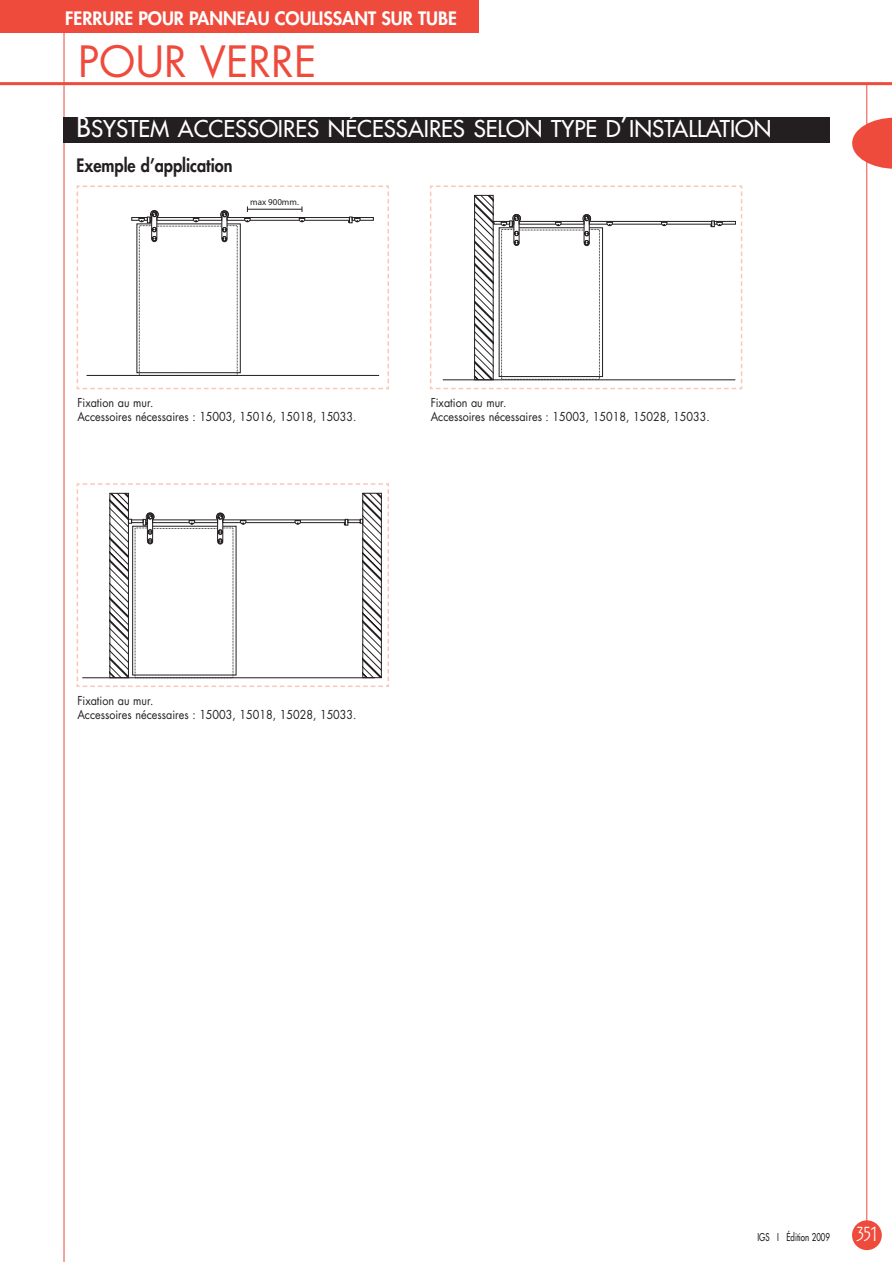
<style>
.page{position:relative;width:892px;height:1262px;background:#fff}
.page>*{position:absolute;margin:0;border:0;box-sizing:border-box;transform-origin:0 0}
.t1{font:42px "Futura";color:#ef4b3d}
.t2{font:22.5px "Futura";color:#fff}
.t3{font:800 18px "Futura";color:#fff}
.t4{font:800 18px "Futura";color:#231f20;scale:.9 1}
.t5{font:condensed 18px "Kolo LP";color:#fff;scale:.9 1}
.t6{font:12px/14.2px "Futura";color:#231f20;scale:.9 1}
.t7{font:10.5px "Futura";color:#231f20;scale:.75 1}
.t8{font:9px "DIN";color:#231f20}
.s1{font-size:27px}
.s2{font-size:30px}
</style>
<div class="page">
<div style="left:851px;top:1220px;width:30px;height:30px;background:#ef4b3d;border-radius:50%"></div>
<svg style="left:852px;top:118px;width:39px;height:51px"></svg>
<hr style="left:64px;top:30px;width:1px;height:1231px;background:#ef4b3d">
<hr style="left:866px;top:84px;width:1px;height:1141px;background:#ef4b3d">
<div style="left:0;top:0;width:478px;height:33px;background:#ef4b3d"></div>
<hr style="left:0;top:82px;width:891px;height:3px;background:#ef4b3d">
<div style="left:64px;top:117px;width:765px;height:25px;background:#231f20"></div>
<svg style="left:76px;top:185px;width:313px;height:205px"></svg>
<svg style="left:430px;top:185px;width:312px;height:205px"></svg>
<svg style="left:76px;top:483px;width:313px;height:204px"></svg>
<h3 class="t3" style="left:65px;top:7px;width:393px">FERRURE POUR PANNEAU COULISSANT SUR TUBE</h3>
<h1 class="t1" style="left:78px;top:35px;width:240px">POUR VERRE</h1>
<h2 class="t2" style="left:77px;top:115px;width:696px"><span class="s1">B</span>SYSTEM ACCESSOIRES NÉCESSAIRES SELON TYPE D<span class="s2">’</span>INSTALLATION</h2>
<h3 class="t4" style="left:77px;top:154px;width:174px">Exemple d’application</h3>
<p class="t8" style="left:250px;top:197px;width:50px">max 900mm.</p>
<p class="t6" style="left:77px;top:395px;width:311px">Fixation au mur.<br>Accessoires nécessaires : 15003, 15016, 15018, 15033.</p>
<p class="t6" style="left:430px;top:395px;width:311px">Fixation au mur.<br>Accessoires nécessaires : 15003, 15018, 15028, 15033.</p>
<p class="t6" style="left:77px;top:693px;width:311px">Fixation au mur.<br>Accessoires nécessaires : 15003, 15018, 15028, 15033.</p>
<p class="t7" style="left:757px;top:1230px;width:98px">IGS I Édition 2009</p>
<h3 class="t5" style="left:855px;top:1224px;width:24px">351</h3>
</div>
